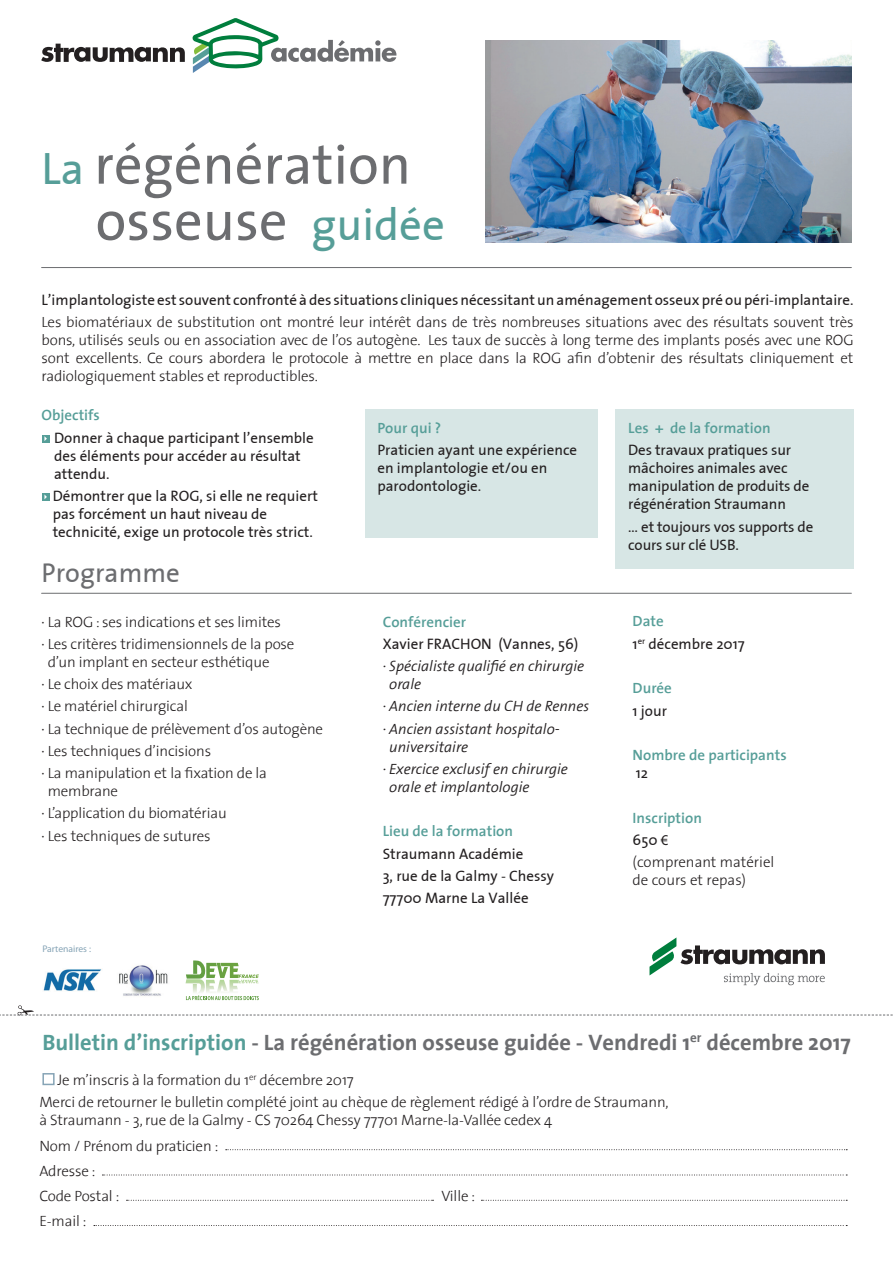
<style>
.page{position:relative;width:893px;height:1263px;background:#fff}
.page>*{position:absolute;margin:0;border:0;box-sizing:border-box;transform-origin:0 0}
.t1{font:56.25px/56.2px "The Sans Plain";color:#6c6d70}
.t2{font:27px "The Sans Plain";color:#6c6d70}
.t3{font:700 22.5px "The Sans";color:#6c6d70}
.t4{font:300 15px/22.2px "The Sans";letter-spacing:-.01em;color:#231f20}
.t5{font:15px/18px "The Sans Plain";color:#231f20}
.t6{font:italic 300 15px/22.2px "The Sans B4";color:#231f20}
.t7{font:600 15px "The Sans";color:#569e98}
.t8{font:300 15px/18px "The Sans B3";color:#231f20}
.t9{font:9.6px "Myriad Pro";color:#86a4b6}
.s1{font-size:45px;color:#569e98}
.s2{font-family:"Myriad Pro"}
.s3{color:#569e98}
</style>
<div class="page">
<div style="left:365px;top:409px;width:232px;height:129px;background:#d7e6e5"></div>
<div style="left:615px;top:409px;width:239px;height:159px;background:#d7e6e5"></div>
<svg style="left:42px;top:435px;width:7px;height:8px"></svg>
<svg style="left:42px;top:493px;width:7px;height:8px"></svg>
<hr style="left:42px;top:267px;width:809px;height:1px;background:#6c6d70">
<hr style="left:42px;top:593px;width:809px;height:1px;background:#6c6d70">
<svg style="left:41px;top:44px;width:144px;height:18px"></svg>
<svg style="left:193px;top:18px;width:203px;height:55px"></svg>
<svg style="left:649px;top:937px;width:176px;height:48px"></svg>
<div style="left:42px;top:1073px;width:13px;height:12px;border:2px solid #86a4b6"></div>
<svg style="left:226px;top:1149px;width:621px;height:1px"></svg>
<svg style="left:102px;top:1174px;width:745px;height:1px"></svg>
<svg style="left:127px;top:1200px;width:306px;height:1px"></svg>
<svg style="left:481px;top:1200px;width:366px;height:1px"></svg>
<svg style="left:94px;top:1225px;width:753px;height:1px"></svg>
<img style="left:43px;top:969px;width:59px;height:22px">
<img style="left:119px;top:965px;width:49px;height:30px">
<svg style="left:186px;top:960px;width:73px;height:18px"></svg>
<img style="left:186px;top:979px;width:73px;height:14px">
<img style="left:486px;top:40px;width:366px;height:203px">
<svg style="left:0;top:995px;width:893px;height:21px"></svg>
<h1 class="t1" style="left:96px;top:135px;width:351px;text-indent:-54px"><span class="s1">La</span> régénération osseuse <span class="s1">guidée</span></h1>
<p class="t5" style="left:42px;top:290px;width:814px">L’implantologiste est souvent confronté à des situations cliniques nécessitant un aménagement osseux pré ou péri-implantaire.</p>
<p class="t4" style="left:42px;top:312px;width:814px;line-height:18px;text-align:justify">Les biomatériaux de substitution ont montré leur intérêt dans de très nombreuses situations avec des résultats souvent très bons, utilisés seuls ou en association avec de l’os autogène. Les taux de succès à long terme des implants posés avec une ROG sont excellents. Ce cours abordera le protocole à mettre en place dans la ROG afin d’obtenir des résultats cliniquement et radiologiquement stables et reproductibles.</p>
<p class="t7" style="left:377px;top:415px;width:65px">Pour qui ?</p>
<p class="t5" style="left:377px;top:441px;width:201px">Praticien ayant une expérience en implantologie et/ou en parodontologie.</p>
<p class="t7" style="left:42px;top:403px;width:60px">Objectifs</p>
<p class="t5" style="left:54px;top:428px;width:261px">Donner à chaque participant l’ensemble des éléments pour accéder au résultat attendu.</p>
<p class="t5" style="left:53px;top:486px;width:267px">Démontrer que la ROG, si elle ne requiert pas forcément un haut niveau de technicité, exige un protocole très strict.</p>
<p class="t7" style="left:628px;top:415px;width:144px">Les + de la formation</p>
<p class="t5" style="left:628px;top:441px;width:183px">Des travaux pratiques sur mâchoires animales avec manipulation de produits de régénération Straumann</p>
<p class="t5" style="left:628px;top:517px;width:187px">… et toujours vos supports de cours sur clé USB.</p>
<h2 class="t2" style="left:42px;top:550px;width:140px">Programme</h2>
<p class="t4" style="left:42px;top:610px;width:254px">· La ROG : ses indications et ses limites<br>· Les critères tridimensionnels de la pose</p>
<p class="t4" style="left:42px;top:650px;width:283px;text-indent:6px">d’un implant en secteur esthétique<br>· Le choix des matériaux<br>· Le matériel chirurgical<br>· La technique de prélèvement d’os autogène · Les techniques d’incisions<br>· La manipulation et la fixation de la</p>
<p class="t4" style="left:42px;top:779px;width:187px;text-indent:6px">membrane<br>· L’application du biomatériau · Les techniques de sutures</p>
<p class="t9" style="left:42px;top:944px;width:50px">Partenaires :</p>
<p class="t7" style="left:383px;top:609px;width:85px">Conférencier</p>
<p class="t5" style="left:383px;top:634px;width:197px">Xavier FRACHON (Vannes, 56)</p>
<p class="t6" style="left:389px;top:657px;width:196px;line-height:18px;text-indent:-7px">· Spécialiste qualifié en chirurgie orale</p>
<p class="t6" style="left:383px;top:696px;width:208px">· Ancien interne du CH de Rennes · Ancien assistant hospitalo-</p>
<p class="t6" style="left:383px;top:736px;width:187px;text-indent:7px">universitaire<br>· Exercice exclusif en chirurgie</p>
<p class="t6" style="left:389px;top:776px;width:142px">orale et implantologie</p>
<p class="t7" style="left:383px;top:819px;width:132px">Lieu de la formation</p>
<p class="t5" style="left:383px;top:842px;width:173px;line-height:22.2px">Straumann Académie<br>3, rue de la Galmy - Chessy<br>77700 Marne La Vallée</p>
<p class="t7" style="left:633px;top:609px;width:33px">Date</p>
<p class="t5" style="left:633px;top:634px;width:114px">1<sup>er</sup> décembre 2017</p>
<p class="t7" style="left:633px;top:676px;width:41px">Durée</p>
<p class="t5" style="left:633px;top:701px;width:36px">1 jour</p>
<p class="t7" style="left:633px;top:742px;width:156px">Nombre de participants</p>
<p class="t5" style="left:636px;top:763px;width:14px">12</p>
<p class="t7" style="left:633px;top:805px;width:71px">Inscription</p>
<p class="t5" style="left:633px;top:830px;width:37px">650 <span class="s2">€</span></p>
<p class="t8" style="left:633px;top:854px;width:143px">(comprenant matériel de cours et repas)</p>
<h3 class="t3" style="left:42px;top:1023px;width:810px"><span class="s3">Bulletin d’inscription</span> - La régénération osseuse guidée - Vendredi 1<sup>er</sup> décembre 2017</h3>
<p class="t4" style="left:39px;top:1068px;width:631px;text-indent:18px">Je m’inscris à la formation du 1<sup>er</sup> décembre 2017<br>Merci de retourner le bulletin complété joint au chèque de règlement rédigé à l’ordre de Straumann,</p>
<p class="t4" style="left:39px;top:1107px;width:514px;line-height:25.2px">à Straumann - 3, rue de la Galmy - CS 70264 Chessy 77701 Marne-la-Vallée cedex 4<br>Nom / Prénom du praticien :<br>Adresse :<br>Code Postal :</p>
<p class="t4" style="left:441px;top:1184px;width:35px">Ville :</p>
<p class="t4" style="left:39px;top:1210px;width:49px">E-mail :</p>
</div>
